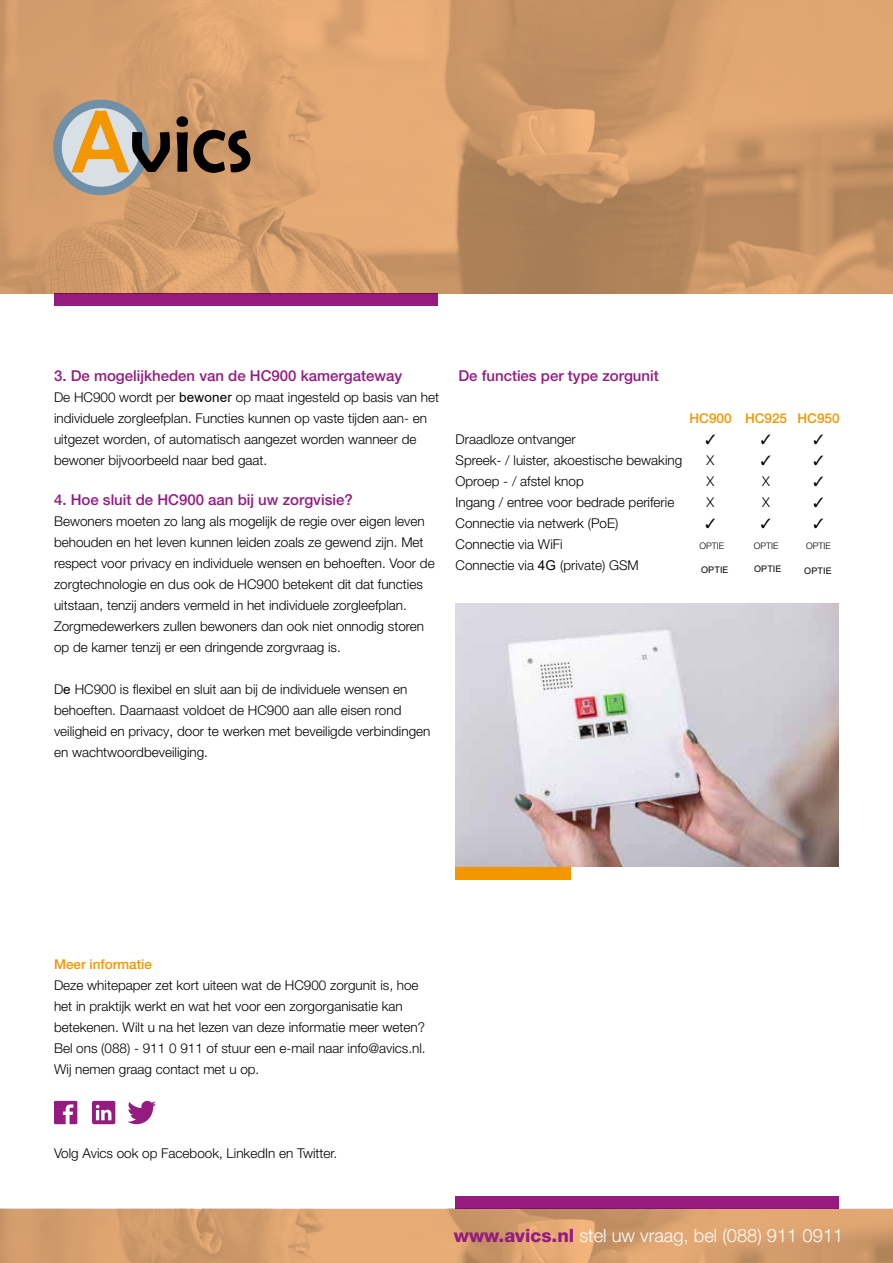
<style>
.page{position:relative;width:893px;height:1263px;background:#fff}
.page>*{position:absolute;margin:0;border:0;box-sizing:border-box;transform-origin:0 0}
.t1{font:300 18.3px "Helvetica Neue LT Std";color:#fff}
.t2{font:500 15px "Helvetica Neue LT Std";color:#951b81}
.t3{font:300 13.5px/21px "Helvetica Neue LT Std";color:#000}
.t4{font:500 13.5px "Helvetica Neue LT Std";color:#f49600}
.t5{font:300 9px "Helvetica Neue LT Std";color:#000}
.t6{font:9px "Arial";color:#000}
.s1{font-family:"Arial";font-weight:400}
.s2{font-weight:800;color:#951b81}
</style>
<div class="page">
<svg style="left:0;top:0;width:893px;height:293px;background:#d09a6a"></svg>
<svg style="left:0;top:1209px;width:893px;height:54px;background:#d79f6e"></svg>
<div style="left:54px;top:293px;width:383px;height:13px;background:#951b81"></div>
<div style="left:455px;top:1196px;width:384px;height:13px;background:#951b81"></div>
<svg style="left:57px;top:104px;width:88px;height:87px"></svg>
<div style="left:53px;top:100px;width:96px;height:95px;border:8px solid #6f90a7;border-radius:50%"></div>
<svg style="left:72px;top:111px;width:98px;height:61px;background:#b99d73"></svg>
<svg style="left:176px;top:116px;width:74px;height:57px;background:#7c5c3f"></svg>
<svg style="left:54px;top:1101px;width:23px;height:23px"></svg>
<svg style="left:92px;top:1101px;width:23px;height:23px"></svg>
<svg style="left:127px;top:1101px;width:29px;height:23px"></svg>
<img style="left:455px;top:603px;width:384px;height:264px">
<div style="left:455px;top:867px;width:116px;height:12px;background:#f49600"></div>
<p class="t2" style="left:54px;top:366px;width:350px">3. De mogelijkheden van de HC900 kamergateway</p>
<p class="t3" style="left:54px;top:386px;width:387px">De HC900 wordt per <span class="s1">bewoner</span> op maat ingesteld op basis van het individuele zorgleefplan. Functies kunnen op vaste tijden aan- en uitgezet worden, of automatisch aangezet worden wanneer de bewoner bijvoorbeeld naar bed gaat.</p>
<p class="t2" style="left:54px;top:490px;width:300px">4. Hoe sluit de HC900 aan bij uw zorgvisie?</p>
<p class="t3" style="left:54px;top:510px;width:382px">Bewoners moeten zo lang als mogelijk de regie over eigen leven behouden en het leven kunnen leiden zoals ze gewend zijn. Met respect voor privacy en individuele wensen en behoeften. Voor de zorgtechnologie en dus ook de HC900 betekent dit dat functies uitstaan, tenzij anders vermeld in het individuele zorgleefplan.<br>Zorgmedewerkers zullen bewoners dan ook niet onnodig storen op de kamer tenzij er een dringende zorgvraag is.</p>
<p class="t3" style="left:54px;top:678px;width:378px">D<span class="s1">e</span> HC900 is flexibel en sluit aan bij de individuele wensen en behoeften. Daarnaast voldoet de HC900 aan alle eisen rond veiligheid en privacy<span class="s1">,</span> door te werken met beveiligde verbindingen en wachtwoordbeveiliging.</p>
<p class="t2" style="left:458px;top:366px;width:202px">De functies per type zorgunit</p>
<p class="t4" style="left:689px;top:410px;width:152px">HC900 HC925 HC950</p>
<p class="t3" style="left:455px;top:429px;width:122px">Draadloze ontvanger</p>
<p class="t3" style="left:455px;top:450px;width:228px">Spreek- / luister, akoestische bewaking</p>
<p class="t3" style="left:707px;top:450px;width:9px">X</p>
<p class="t3" style="left:455px;top:471px;width:130px">Oproep - / afstel knop</p>
<p class="t3" style="left:707px;top:471px;width:9px">X</p>
<p class="t3" style="left:762px;top:471px;width:9px">X</p>
<p class="t3" style="left:455px;top:492px;width:220px">Ingang / entree voor bedrade periferie</p>
<p class="t3" style="left:707px;top:492px;width:9px">X</p>
<p class="t3" style="left:762px;top:492px;width:9px">X</p>
<p class="t3" style="left:455px;top:513px;width:164px">Connectie via netwerk (PoE)</p>
<p class="t3" style="left:455px;top:534px;width:109px">Connectie via WiFi</p>
<p class="t5" style="left:699px;top:540px;width:26px">OPTIE</p>
<p class="t5" style="left:754px;top:540px;width:26px">OPTIE</p>
<p class="t5" style="left:806px;top:540px;width:26px">OPTIE</p>
<p class="t3" style="left:455px;top:555px;width:185px">Connectie via <span class="s1">4G</span> (private) GSM</p>
<p class="t6" style="left:701px;top:565px;width:29px">OPTIE</p>
<p class="t6" style="left:754px;top:564px;width:29px">OPTIE</p>
<p class="t6" style="left:804px;top:566px;width:29px">OPTIE</p>
<p class="t4" style="left:54px;top:956px;width:100px">Meer informatie</p>
<p class="t3" style="left:54px;top:974px;width:373px">Deze whitepaper zet kort uiteen wat de HC900 zorgunit is, hoe het in praktijk werkt en wat het voor een zorgorganisatie kan betekenen. Wilt u na het lezen van deze informatie meer weten?<br>Bel ons (088) - 911 0 911 of stuur een e-mail naar info@avics.nl.<br>Wij nemen graag contact met u op.</p>
<p class="t3" style="left:54px;top:1142px;width:285px">Volg Avics ook op Facebook, LinkedIn en Twitter.</p>
<h1 class="t1" style="left:454px;top:1224px;width:391px"><span class="s2">www.avics.nl</span> stel uw vraag, bel (088) 911 0911</h1>
</div>
